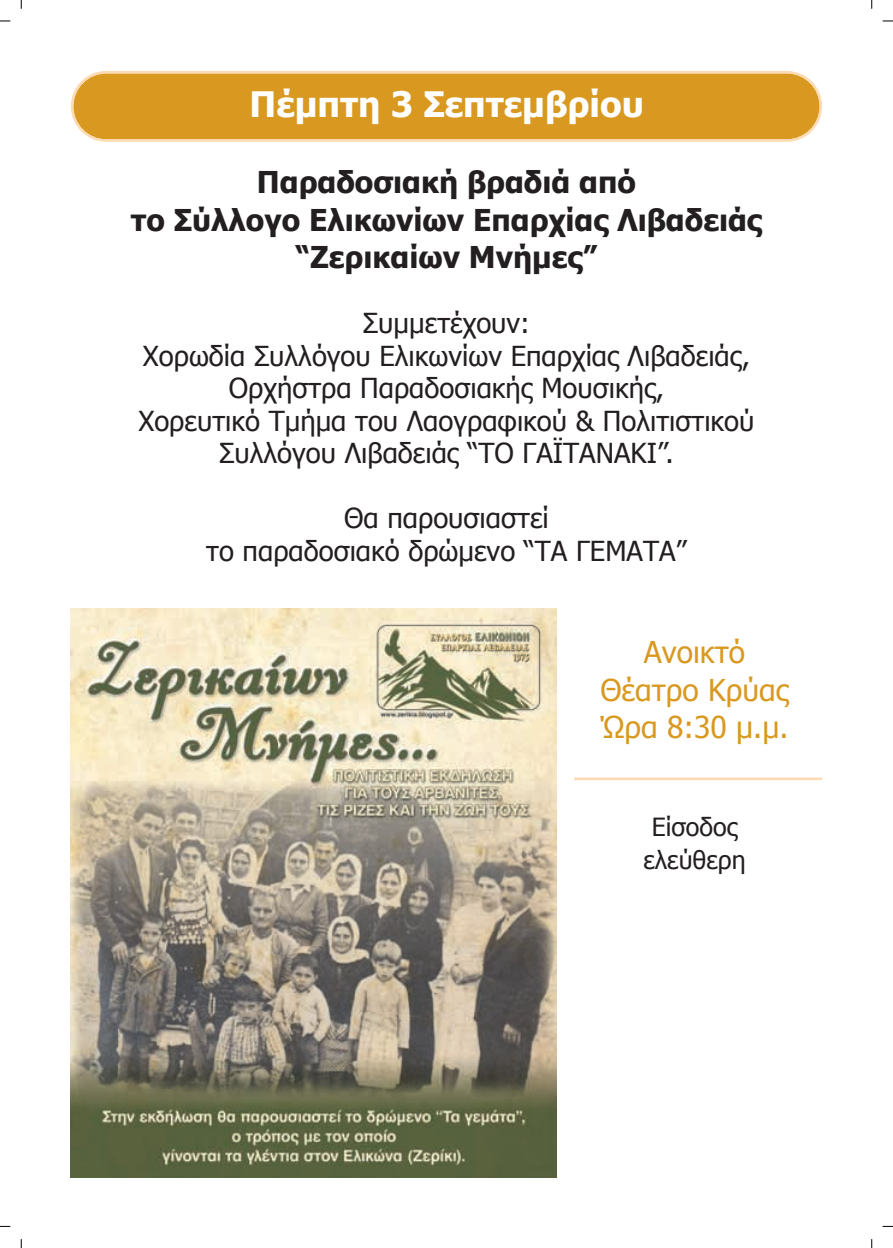
<style>
.page{position:relative;width:893px;height:1248px;background:#fff}
.page>*{position:absolute;margin:0;border:0;box-sizing:border-box;transform-origin:0 0}
.t1{font:700 35px "Tahoma";color:#fff}
.t2{font:700 30px/37.5px "Tahoma";color:#231f20;text-align:center}
.t3{font:30px/37.5px "Tahoma";color:#d99921;text-align:center}
.t4{font:27.5px/32.5px "Tahoma";color:#231f20;text-align:center}
.t5{font:25px/32.5px "Tahoma";color:#231f20;text-align:center}
</style>
<div class="page">
<svg style="left:71px;top:71px;width:751px;height:71px;background:#dca032"></svg>
<hr style="left:574px;top:777px;width:248px;height:3px;background:#fedab3">
<img style="left:71px;top:608px;width:486px;height:568px">
<p class="t1" style="left:250px;top:82px;width:396px">Πέμπτη 3 Σεπτεμβρίου</p>
<p class="t2" style="left:131px;top:162px;width:633px">Παραδοσιακή βραδιά από<br>το Σύλλογο Ελικωνίων Επαρχίας Λιβαδειάς “Ζερικαίων Μνήμες”</p>
<p class="t4" style="left:138px;top:306px;width:618px">Συμμετέχουν:<br>Χορωδία Συλλόγου Ελικωνίων Επαρχίας Λιβαδειάς, Ορχήστρα Παραδοσιακής Μουσικής,<br>Χορευτικό Τμήμα του Λαογραφικού &amp; Πολιτιστικού Συλλόγου Λιβαδειάς “ΤΟ ΓΑΪΤΑΝΑΚΙ”.</p>
<p class="t4" style="left:206px;top:501px;width:482px">Θα παρουσιαστεί<br>το παραδοσιακό δρώμενο “ΤΑ ΓΕΜΑΤΑ”</p>
<p class="t3" style="left:600px;top:632px;width:190px">Ανοικτό<br>Θέατρο Κρύας<br>Ώρα 8:30 μ.μ.</p>
<p class="t5" style="left:643px;top:809px;width:104px">Είσοδος ελεύθερη</p>
</div>
